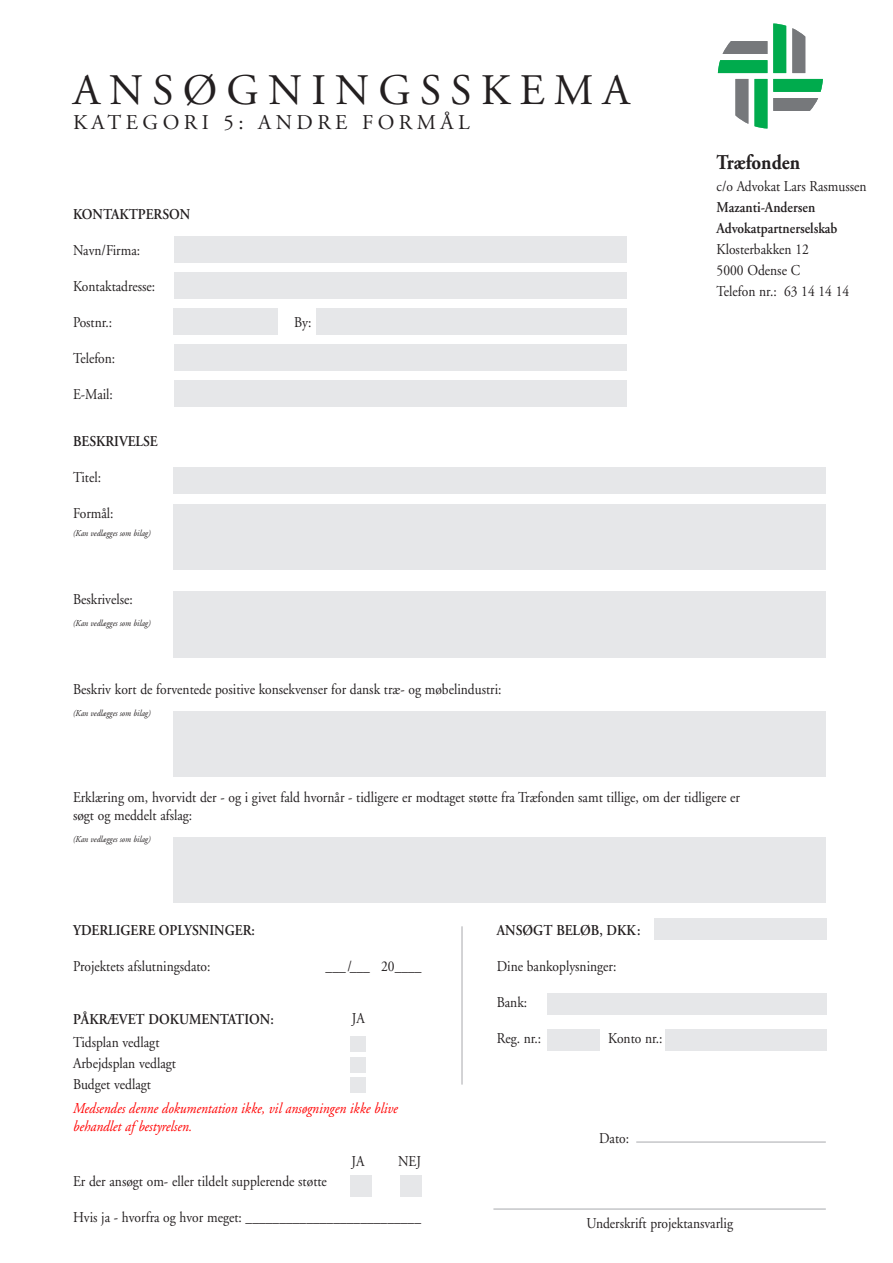
<style>
.page{position:relative;width:893px;height:1263px;background:#fff}
.page>*{position:absolute;margin:0;border:0;box-sizing:border-box;transform-origin:0 0}
.Normal{font:43.5px "Adobe Garamond";letter-spacing:.21em;color:#231f20}
.Normal-2{font:21px "Adobe Garamond";letter-spacing:.21em;color:#231f20}
.Normal-3{font:700 21px "Adobe Garamond";color:#231f20;scale:.9 1}
.Normal-4{font:15px/18px "Adobe Garamond";color:#231f20;scale:.9 1}
.Normal-5{font:600 15px/21px "Adobe Garamond";color:#231f20;scale:.9 1}
.Normal-6{font:italic 15px/18px "Adobe Garamond";color:#f00;scale:.9 1}
.Normal-7{font:italic 9px "Adobe Garamond";color:#231f20;scale:.9 1}
</style>
<div class="page">
<div style="left:174px;top:237px;width:452px;height:26px;background:#e6e7e9"></div>
<div style="left:174px;top:273px;width:452px;height:26px;background:#e6e7e9"></div>
<div style="left:316px;top:309px;width:310px;height:26px;background:#e6e7e9"></div>
<div style="left:174px;top:309px;width:104px;height:26px;background:#e6e7e9"></div>
<div style="left:174px;top:345px;width:452px;height:26px;background:#e6e7e9"></div>
<div style="left:174px;top:381px;width:452px;height:26px;background:#e6e7e9"></div>
<div style="left:174px;top:468px;width:652px;height:26px;background:#e6e7e9"></div>
<div style="left:173px;top:504px;width:652px;height:66px;background:#e6e7e9"></div>
<div style="left:174px;top:591px;width:652px;height:66px;background:#e6e7e9"></div>
<div style="left:174px;top:711px;width:652px;height:66px;background:#e6e7e9"></div>
<div style="left:174px;top:837px;width:652px;height:66px;background:#e6e7e9"></div>
<div style="left:547px;top:993px;width:280px;height:21px;background:#e6e7e9"></div>
<div style="left:654px;top:918px;width:172px;height:21px;background:#e6e7e9"></div>
<div style="left:665px;top:1029px;width:162px;height:21px;background:#e6e7e9"></div>
<div style="left:547px;top:1029px;width:53px;height:21px;background:#e6e7e9"></div>
<hr style="left:493px;top:1209px;width:333px;height:1px;background:#a8a9ad">
<hr style="left:636px;top:1142px;width:190px;height:1px;background:#a8a9ad">
<hr style="left:462px;top:926px;width:1px;height:158px;background:#a8a9ad">
<svg style="left:792px;top:28px;width:13px;height:45px"></svg>
<svg style="left:773px;top:24px;width:13px;height:49px"></svg>
<svg style="left:773px;top:98px;width:45px;height:13px"></svg>
<svg style="left:773px;top:79px;width:50px;height:13px"></svg>
<svg style="left:735px;top:79px;width:13px;height:45px"></svg>
<svg style="left:754px;top:79px;width:13px;height:49px"></svg>
<svg style="left:723px;top:41px;width:44px;height:13px"></svg>
<svg style="left:718px;top:60px;width:49px;height:13px"></svg>
<div style="left:350px;top:1036px;width:16px;height:16px;background:#e6e7e9"></div>
<div style="left:350px;top:1056px;width:16px;height:16px;background:#e6e7e9"></div>
<div style="left:350px;top:1077px;width:16px;height:16px;background:#e6e7e9"></div>
<div style="left:350px;top:1175px;width:21px;height:21px;background:#e6e7e9"></div>
<div style="left:401px;top:1175px;width:21px;height:21px;background:#e6e7e9"></div>
<p class="Normal" style="left:73px;top:67px;width:558px">ANSØGNINGSSKEMA</p>
<p class="Normal-2" style="left:73px;top:111px;width:398px">KATEGORI 5: ANDRE FORMÅL</p>
<p class="Normal-5" style="left:73px;top:204px;width:132px">KONTAKTPERSON</p>
<p class="Normal-4" style="left:73px;top:241px;width:76px">Navn/Firma:</p>
<p class="Normal-4" style="left:73px;top:277px;width:93px">Kontaktadresse:</p>
<p class="Normal-4" style="left:73px;top:313px;width:45px">Postnr.:</p>
<p class="Normal-4" style="left:294px;top:313px;width:21px">By:</p>
<p class="Normal-4" style="left:73px;top:349px;width:48px">Telefon:</p>
<p class="Normal-4" style="left:73px;top:385px;width:46px">E-Mail:</p>
<p class="Normal-5" style="left:73px;top:431px;width:96px">BESKRIVELSE</p>
<p class="Normal-4" style="left:73px;top:469px;width:33px">Titel:</p>
<p class="Normal-4" style="left:73px;top:505px;width:47px">Formål:</p>
<p class="Normal-7" style="left:73px;top:529px;width:88px">(Kan vedlægges som bilag)</p>
<p class="Normal-4" style="left:73px;top:590px;width:68px">Beskrivelse:</p>
<p class="Normal-7" style="left:73px;top:619px;width:88px">(Kan vedlægges som bilag)</p>
<p class="Normal-4" style="left:73px;top:680px;width:478px">Beskriv kort de forventede positive konsekvenser for dansk træ- og møbelindustri:</p>
<p class="Normal-7" style="left:73px;top:709px;width:88px">(Kan vedlægges som bilag)</p>
<p class="Normal-3" style="left:717px;top:151px;width:94px">Træfonden</p>
<p class="Normal-4" style="left:717px;top:177px;width:168px">c/o Advokat Lars Rasmussen</p>
<p class="Normal-5" style="left:717px;top:196px;width:136px">Mazanti-Andersen<br>Advokatpartnerselskab</p>
<p class="Normal-4" style="left:717px;top:240px;width:104px">Klosterbakken 12</p>
<p class="Normal-4" style="left:717px;top:261px;width:94px">5000 Odense C</p>
<p class="Normal-4" style="left:717px;top:282px;width:149px">Telefon nr.: 63 14 14 14</p>
<p class="Normal-4" style="left:73px;top:788px;width:742px">Erklæring om, hvorvidt der - og i givet fald hvornår - tidligere er modtaget støtte fra Træfonden samt tillige, om der tidligere er søgt og meddelt afslag:</p>
<p class="Normal-7" style="left:73px;top:835px;width:88px">(Kan vedlægges som bilag)</p>
<p class="Normal-5" style="left:73px;top:920px;width:204px">YDERLIGERE OPLYSNINGER:</p>
<p class="Normal-4" style="left:73px;top:957px;width:154px">Projektets afslutningsdato:</p>
<p class="Normal-4" style="left:326px;top:957px;width:108px">___/___ 20____</p>
<p class="Normal-5" style="left:73px;top:1009px;width:225px">PÅKRÆVET DOKUMENTATION:</p>
<p class="Normal-4" style="left:352px;top:1010px;width:16px">JA</p>
<p class="Normal-4" style="left:73px;top:1033px;width:98px">Tidsplan vedlagt</p>
<p class="Normal-4" style="left:73px;top:1054px;width:116px">Arbejdsplan vedlagt</p>
<p class="Normal-4" style="left:73px;top:1075px;width:88px">Budget vedlagt</p>
<p class="Normal-6" style="left:73px;top:1099px;width:362px">Medsendes denne dokumentation ikke, vil ansøgningen ikke blive behandlet af bestyrelsen.</p>
<p class="Normal-4" style="left:352px;top:1152px;width:16px">JA</p>
<p class="Normal-4" style="left:398px;top:1152px;width:27px">NEJ</p>
<p class="Normal-4" style="left:73px;top:1172px;width:284px">Er der ansøgt om- eller tildelt supplerende støtte</p>
<p class="Normal-4" style="left:73px;top:1208px;width:388px">Hvis ja - hvorfra og hvor meget: __________________________</p>
<p class="Normal-5" style="left:497px;top:920px;width:161px">ANSØGT BELØB, DKK:</p>
<p class="Normal-4" style="left:497px;top:957px;width:134px">Dine bankoplysninger:</p>
<p class="Normal-4" style="left:497px;top:993px;width:35px">Bank:</p>
<p class="Normal-4" style="left:497px;top:1029px;width:51px">Reg. nr.:</p>
<p class="Normal-4" style="left:608px;top:1029px;width:62px">Konto nr.:</p>
<p class="Normal-4" style="left:599px;top:1129px;width:35px">Dato:</p>
<p class="Normal-4" style="left:586px;top:1215px;width:164px">Underskrift projektansvarlig</p>
</div>
